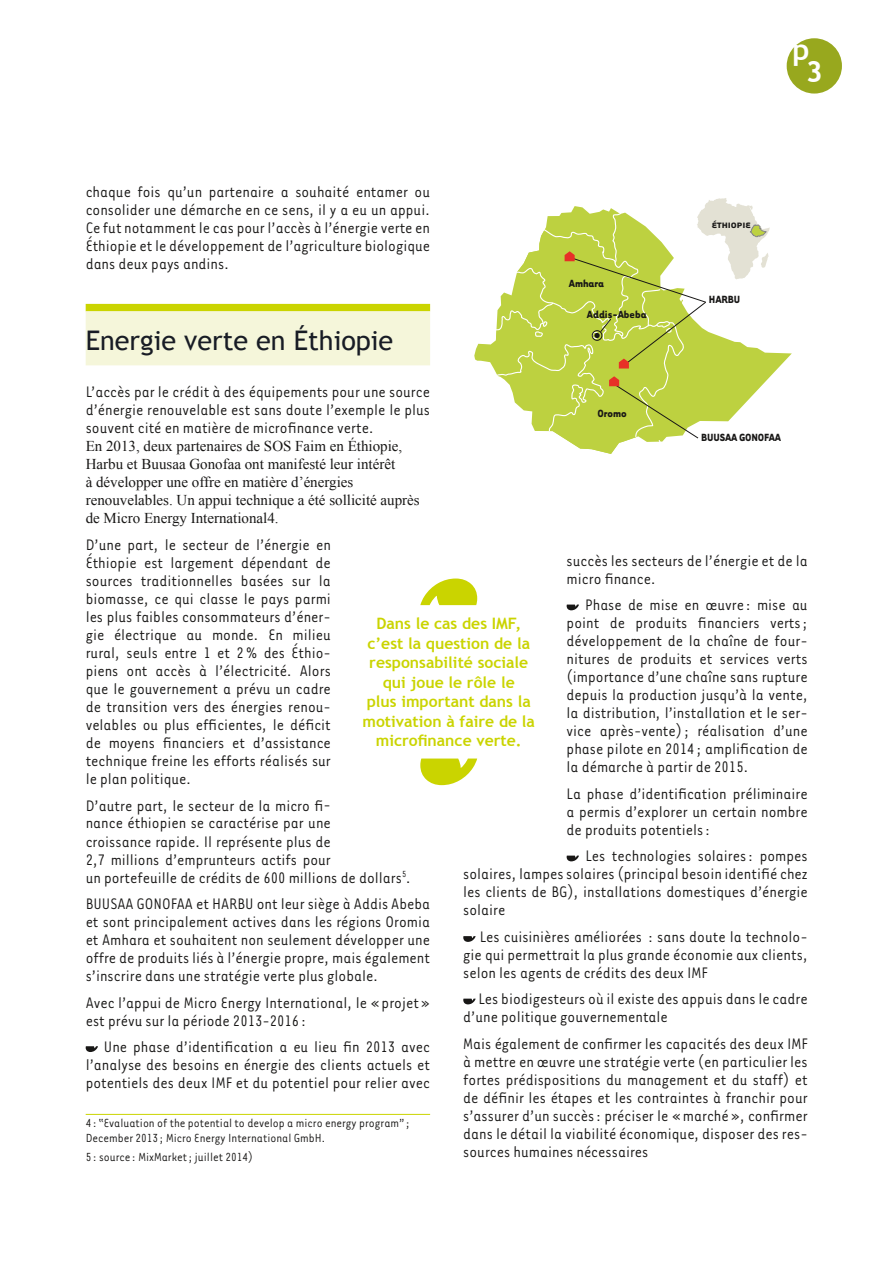
<style>
.page{position:relative;width:893px;height:1263px;background:#fff}
.page>*{position:absolute;margin:0;border:0;box-sizing:border-box;transform-origin:0 0}
.t1{font:700 29.25px/22.5px "Trebuchet MS";color:#fff;text-align:center}
.t2{font:27px "Trebuchet MS";color:#181c25}
.t3{font:17.55px/18px "Tarzana Narrow";color:#181716;text-align:justify}
.t4{font:700 15.75px/19.5px "Trebuchet MS";color:#cad400;text-align:center}
.t5{font:15px/18px "Times New Roman";color:#181716}
.t6{font:13.5px/15px "Tarzana Narrow";color:#181716}
.t7{font:700 12px "Tarzana Wide";color:#181716;scale:.8 1}
.t8{font:700 12px "Tarzana Wide";letter-spacing:-.02em;color:#181716;scale:.8 1}
.t9{font:700 9px "Tarzana Wide";color:#181716}
</style>
<div class="page">
<div style="left:787px;top:38px;width:55px;height:56px;background:#98a81e;border-radius:50%"></div>
<div style="left:86px;top:304px;width:344px;height:7px;background:#cad400"></div>
<div style="left:86px;top:311px;width:344px;height:54px;background:#f5f6da"></div>
<svg style="left:86px;top:1046px;width:12px;height:6px"></svg>
<hr style="left:86px;top:1114px;width:344px;height:1px;background:#cad400">
<svg style="left:567px;top:604px;width:12px;height:6px"></svg>
<svg style="left:567px;top:855px;width:12px;height:6px"></svg>
<svg style="left:463px;top:936px;width:13px;height:6px"></svg>
<svg style="left:463px;top:999px;width:13px;height:5px"></svg>
<svg style="left:420px;top:578px;width:57px;height:27px"></svg>
<svg style="left:420px;top:758px;width:57px;height:27px"></svg>
<svg style="left:474px;top:198px;width:296px;height:256px"></svg>
<p class="t3" style="left:86px;top:182px;width:346px">chaque fois qu’un partenaire a souhaité entamer ou consolider une démarche en ce sens, il y a eu un appui.<br>Ce fut notamment le cas pour l’accès à l’énergie verte en Éthiopie et le développement de l’agriculture biologique dans deux pays andins.</p>
<p class="t7" style="left:569px;top:275px;width:46px">Amhara</p>
<p class="t7" style="left:587px;top:307px;width:76px">Addis-Abeba</p>
<h1 class="t1" style="left:792px;top:38px;width:32px">p<br>3</h1>
<p class="t9" style="left:712px;top:219px;width:41px">ÉTHIOPIE</p>
<p class="t7" style="left:709px;top:291px;width:40px">HARBU</p>
<h2 class="t2" style="left:86px;top:324px;width:309px">Energie verte en Éthiopie</h2>
<p class="t3" style="left:86px;top:382px;width:346px">L’accès par le crédit à des équipements pour une source d’énergie renouvelable est sans doute l’exemple le plus souvent cité en matière de microfinance verte.</p>
<p class="t5" style="left:86px;top:437px;width:336px">En 2013, deux partenaires de SOS Faim en Éthiopie, Harbu et Buusaa Gonofaa ont manifesté leur intérêt<br>à développer une offre en matière d’énergies renouvelables. Un appui technique a été sollicité auprès de Micro Energy International4.</p>
<p class="t3" style="left:86px;top:535px;width:247px">D’une part, le secteur de l’énergie en Éthiopie est largement dépendant de sources traditionnelles basées sur la biomasse, ce qui classe le pays parmi les plus faibles consommateurs d’éner&shy;gie électrique au monde. En milieu rural, seuls entre 1 et 2% des Éthio&shy;piens ont accès à l’électricité. Alors que le gouvernement a prévu un cadre de transition vers des énergies renou&shy;velables ou plus efficientes, le déficit de moyens financiers et d’assistance technique freine les efforts réalisés sur le plan politique.</p>
<p class="t3" style="left:86px;top:795px;width:327px;text-align:left">D’autre part, le secteur de la micro fi-<br>nance éthiopien se caractérise par une<br>croissance rapide. Il représente plus de<br>2,7 millions d’emprunteurs actifs pour<br>un portefeuille de crédits de 600 millions de dollars<sup>5</sup>.</p>
<p class="t3" style="left:86px;top:894px;width:346px">BUUSAA GONOFAA et HARBU ont leur siège à Addis Abeba et sont principalement actives dans les régions Oromia et Amhara et souhaitent non seulement développer une offre de produits liés à l’énergie propre, mais également s’inscrire dans une stratégie verte plus globale.</p>
<p class="t3" style="left:86px;top:992px;width:346px">Avec l’appui de Micro Energy International, le «projet» est prévu sur la période 2013-2016 :</p>
<p class="t3" style="left:86px;top:1037px;width:346px;text-indent:18px">Une phase d’identification a eu lieu fin 2013 avec l’analyse des besoins en énergie des clients actuels et potentiels des deux IMF et du potentiel pour relier avec</p>
<p class="t6" style="left:86px;top:1114px;width:326px">4 : “Evaluation of the potential to develop a micro energy program” ;<br>December 2013 ; Micro Energy International GmbH.</p>
<p class="t6" style="left:86px;top:1149px;width:169px">5 : source : MixMarket; juillet 2014)</p>
<p class="t7" style="left:597px;top:405px;width:38px">Oromo</p>
<p class="t8" style="left:701px;top:429px;width:101px">BUUSAA GONOFAA</p>
<p class="t3" style="left:567px;top:551px;width:243px">succès les secteurs de l’énergie et de la micro finance.</p>
<p class="t3" style="left:567px;top:595px;width:243px;text-indent:19px">Phase de mise en œuvre : mise au point de produits financiers verts; développement de la chaîne de four&shy;nitures de produits et services verts (importance d’une chaîne sans rupture depuis la production jusqu’à la vente, la distribution, l’installation et le ser&shy;vice après-vente); réalisation d’une phase pilote en 2014 ; amplification de la démarche à partir de 2015.</p>
<p class="t3" style="left:567px;top:784px;width:243px">La phase d’identification préliminaire a permis d’explorer un certain nombre de produits potentiels:</p>
<p class="t3" style="left:463px;top:846px;width:346px;text-indent:122px">Les technologies solaires: pompes solaires, lampes solaires (principal besoin identifié chez les clients de BG), installations domestiques d’énergie solaire</p>
<p class="t3" style="left:463px;top:927px;width:346px;text-indent:16px">Les cuisinières améliorées : sans doute la technolo&shy;gie qui permettrait la plus grande économie aux clients, selon les agents de crédits des deux IMF</p>
<p class="t3" style="left:463px;top:989px;width:346px;text-indent:15px">Les biodigesteurs où il existe des appuis dans le cadre d’une politique gouvernementale</p>
<p class="t3" style="left:463px;top:1034px;width:346px">Mais également de confirmer les capacités des deux IMF à mettre en œuvre une stratégie verte (en particulier les fortes prédispositions du management et du staff) et de définir les étapes et les contraintes à franchir pour s’assurer d’un succès: préciser le «marché», confirmer dans le détail la viabilité économique, disposer des res&shy;sources humaines nécessaires</p>
<p class="t4" style="left:362px;top:614px;width:174px">Dans le cas des IMF, c’est la question de la responsabilité sociale qui joue le rôle le<br>plus important dans la motivation à faire de la microfinance verte.</p>
</div>
